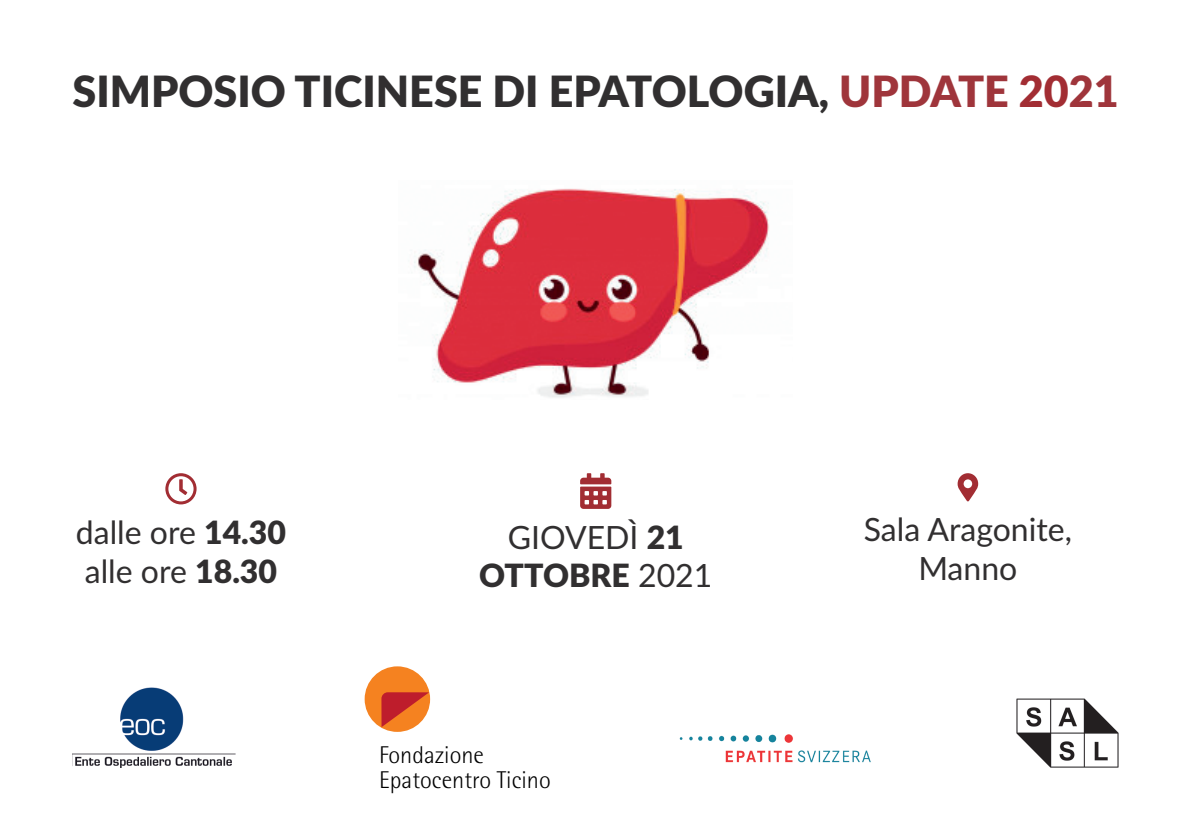
<style>
.page{position:relative;width:1191px;height:840px;background:#fff}
.page>*{position:absolute;margin:0;border:0;box-sizing:border-box;transform-origin:0 0}
.t1{font:900 43px "Lato";color:#312f30}
.t2{font:32px/38.4px "Lato";color:#312f30;text-align:center}
.t3{font:300 24.2px/24.2px "Rotis Semi Sans";color:#000}
.s1{color:#9f353b}
.s2{color:#a22d33}
.s3{font-weight:900}
</style>
<div class="page">
<img style="left:72px;top:687px;width:163px;height:80px">
<img style="left:679px;top:734px;width:192px;height:29px">
<img style="left:1016px;top:698px;width:103px;height:69px">
<svg style="left:580px;top:473px;width:31px;height:35px"></svg>
<svg style="left:165px;top:473px;width:32px;height:31px"></svg>
<svg style="left:957px;top:473px;width:21px;height:28px"></svg>
<div style="left:365px;top:666px;width:65px;height:65px;background:#f58220;border-radius:50%"></div>
<svg style="left:381px;top:692px;width:48px;height:34px"></svg>
<img style="left:414px;top:188px;width:355px;height:210px">
<h1 class="t1" style="left:72px;top:59px;width:1048px">SIMPOSIO TICINESE DI EPATOLOGIA, <span class="s1">UPDATE</span> <span class="s2">20</span><span class="s1">21</span></h1>
<p class="t2" style="left:76px;top:511px;width:212px;text-align:left">dalle ore <span class="s3">14.30 </span>alle ore <span class="s3">18.30</span></p>
<p class="t2" style="left:863px;top:508px;width:210px">Sala Aragonite,<br>Manno</p>
<p class="t2" style="left:479px;top:516px;width:235px">GIOVEDÌ <span class="s3">21<br>OTTOBRE</span> 2021</p>
<p class="t3" style="left:379px;top:742px;width:173px">Fondazione<br>Epatocentro Ticino</p>
</div>
